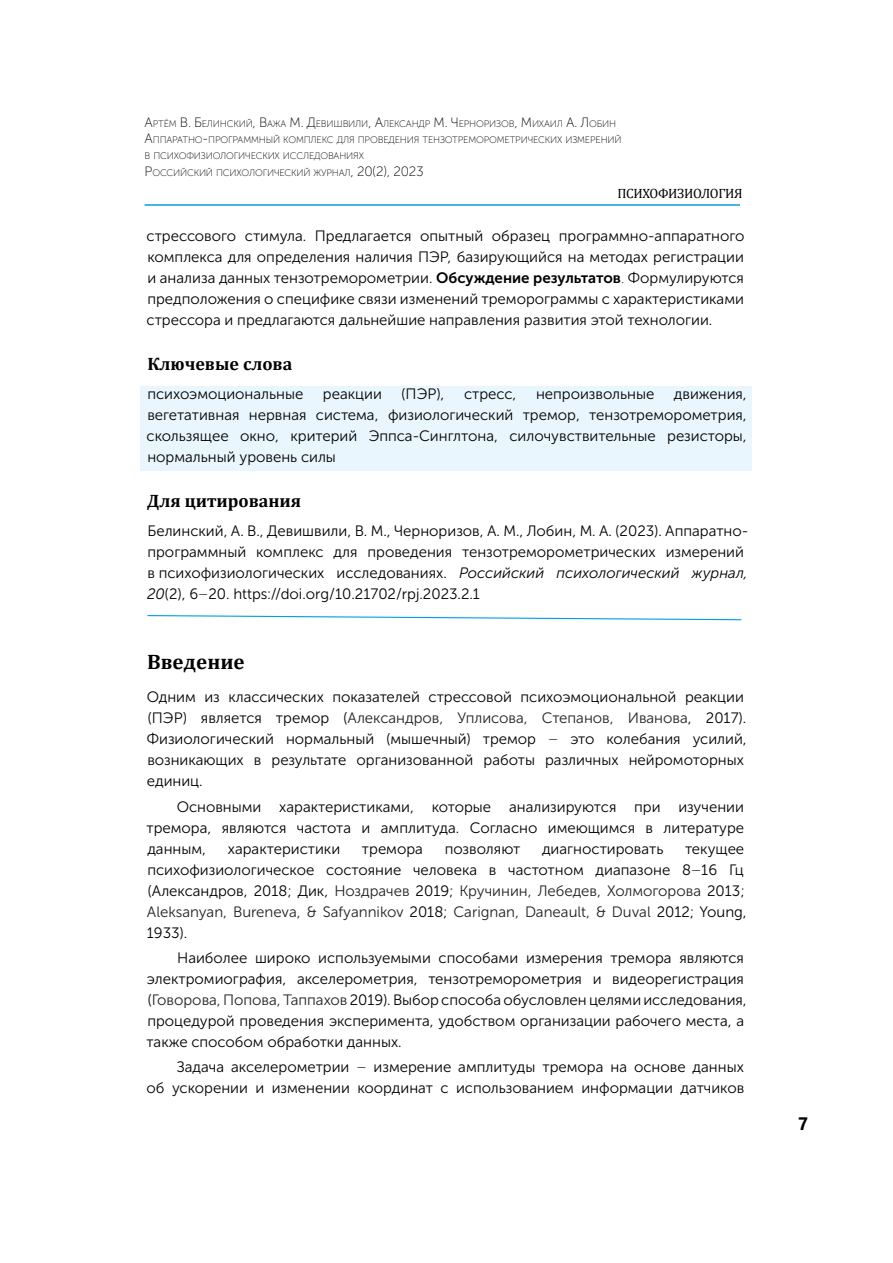
<style>
.page{position:relative;width:893px;height:1263px;background:#fff}
.page>*{position:absolute;margin:0;border:0;box-sizing:border-box;transform-origin:0 0}
.t1{font:700 21px "Cambria";color:#000}
.t2{font:700 18px "Cambria";color:#000}
.t3{font:700 18px "Segoe UI";color:#000;scale:.96 1}
.t4{font:15px/21px "Museo Sans Cyrl 300";color:#000}
.t5{font:13.5px "Cambria";letter-spacing:-.025em;color:#000}
.t6{font:9.45px/16.2px "Museo Sans Cyrl 100";letter-spacing:-.015em;color:#000}
.s1{font-size:13.5px}
.s2{font-family:"Museo Sans Cyrl 700"}
.s3{font-family:"Museo Sans Cyrl 100"}
.s4{font-style:italic}
.s5{font-size:15.75px;color:#4d5156}
.s6{color:#222}
</style>
<div class="page">
<div style="left:141px;top:386px;width:611px;height:84px;background:#eaf6fe"></div>
<hr style="left:145px;top:204px;width:595px;height:2px;background:#009fe3">
<svg style="left:147px;top:615px;width:595px;height:6px"></svg>
<p class="t6" style="left:145px;top:116px;width:478px"><span class="s1">А</span>ртём <span class="s1">В. Б</span>елинский<span class="s1">, В</span>ажа <span class="s1">М. Д</span>евишвили<span class="s1">, А</span>лександр <span class="s1">М. Ч</span>ерноризов<span class="s1">, М</span> ихаил <span class="s1">А. Л</span> обин <span class="s1">А</span>ппаратно<span class="s1">-</span>программный комплекс для проведения тензотреморометрич еских измерений в психофизиологич еских исследованиях<br><span class="s1">Р</span>оссийский психологич еский журнал<span class="s1">, 20(2), 2023</span></p>
<p class="t5" style="left:617px;top:185px;width:127px">ПСИХОФИЗИОЛОГИЯ</p>
<p class="t4" style="left:147px;top:225px;width:600px;text-align:justify">стрессового стимула. Предлагается опытный образец программно-аппаратного комплекса для определения наличия ПЭР, базирующийся на методах регистрации и анализа данных тензотреморометрии. <span class="s2">Обсуждение результатов</span><span class="s3">.</span> Формулируются предположения о специфике связи изменений треморограммы с характеристиками стрессора и предлагаются дальнейшие направления развития этой технологии.</p>
<p class="t2" style="left:147px;top:351px;width:146px">Ключевые слова</p>
<p class="t4" style="left:147px;top:384px;width:158px">психоэмоциональные</p>
<p class="t4" style="left:323px;top:384px;width:60px">реакции</p>
<p class="t4" style="left:401px;top:384px;width:45px">(ПЭР),</p>
<p class="t4" style="left:464px;top:384px;width:54px">стресс,</p>
<p class="t4" style="left:536px;top:384px;width:120px">непроизвольные</p>
<p class="t4" style="left:147px;top:384px;width:602px;text-align:justify;text-indent:527px">движения, вегетативная нервная система, физиологический тремор, тензотреморометрия, скользящее окно, критерий Эппса-Синглтона, силочувствительные резисторы, нормальный уровень силы</p>
<p class="t2" style="left:147px;top:488px;width:156px">Для цитирования</p>
<p class="t4" style="left:147px;top:521px;width:603px">Белинский, А. В., Девишвили, В. М., Черноризов, А. М., Лобин, М. А. (2023). Аппаратно&shy;программный комплекс для проведения тензотреморометрических измерений в психофизиологических исследованиях. <span class="s4">Российский психологический журнал, 20</span>(2), 6<span class="s5">–</span>20. https://doi.org/10.21702/rpj.2023.2.1</p>
<h1 class="t1" style="left:147px;top:647px;width:99px">Введение</h1>
<p class="t4" style="left:147px;top:687px;width:602px">Одним из классических показателей стрессовой психоэмоциональной реакции (ПЭР) является тремор (<span class="s6">Александров, Уплисова, Степанов, Иванова</span>, 2017).<br>Физиологический нормальный (мышечный) тремор <span class="s5">–</span> это колебания усилий, возникающих в результате организованной работы различных нейромоторных единиц.</p>
<p class="t4" style="left:146px;top:796px;width:599px;text-align:justify;text-indent:30px">Основными характеристиками, которые анализируются при изучении тремора, являются частота и амплитуда. Согласно имеющимся в литературе данным,</p>
<p class="t4" style="left:147px;top:838px;width:601px;text-indent:538px">текущее психофизиологическое состояние человека в частотном диапазоне 8<span class="s5">–</span>16 Гц (Александров, 2018; Дик, <span class="s6">Ноздрачев</span> 2019; <span class="s6">Кручинин, Лебедев, Холмогорова</span> 2013; <span class="s6">Aleksanyan, Bureneva, &amp; Safyannikov</span> 2018; <span class="s6">Carignan, Daneault, &amp; Duval</span> 2012; Young, 1933).</p>
<p class="t4" style="left:146px;top:947px;width:602px;text-indent:31px">Наиболее широко используемыми способами измерения тремора являются электромиография, акселерометрия, тензотреморометрия и видеорегистрация (<span class="s6">Говорова, Попова, Таппахов</span> 2019). Выбор способа обусловлен целями исследования, процедурой проведения эксперимента, удобством организации рабочего места, а также способом обработки данных.</p>
<p class="t4" style="left:147px;top:1057px;width:599px;text-align:right">Задача акселерометрии <span class="s5">–</span> измерение амплитуды тремора на основе данных<br>об ускорении и изменении координат с использованием информации датчиков</p>
<p class="t4" style="left:228px;top:838px;width:114px">характеристики</p>
<p class="t4" style="left:362px;top:838px;width:63px">тремора</p>
<p class="t4" style="left:445px;top:838px;width:77px">позволяют</p>
<p class="t4" style="left:542px;top:838px;width:123px">диагностировать</p>
<p class="t3" style="left:798px;top:1106px;width:12px">7</p>
</div>
